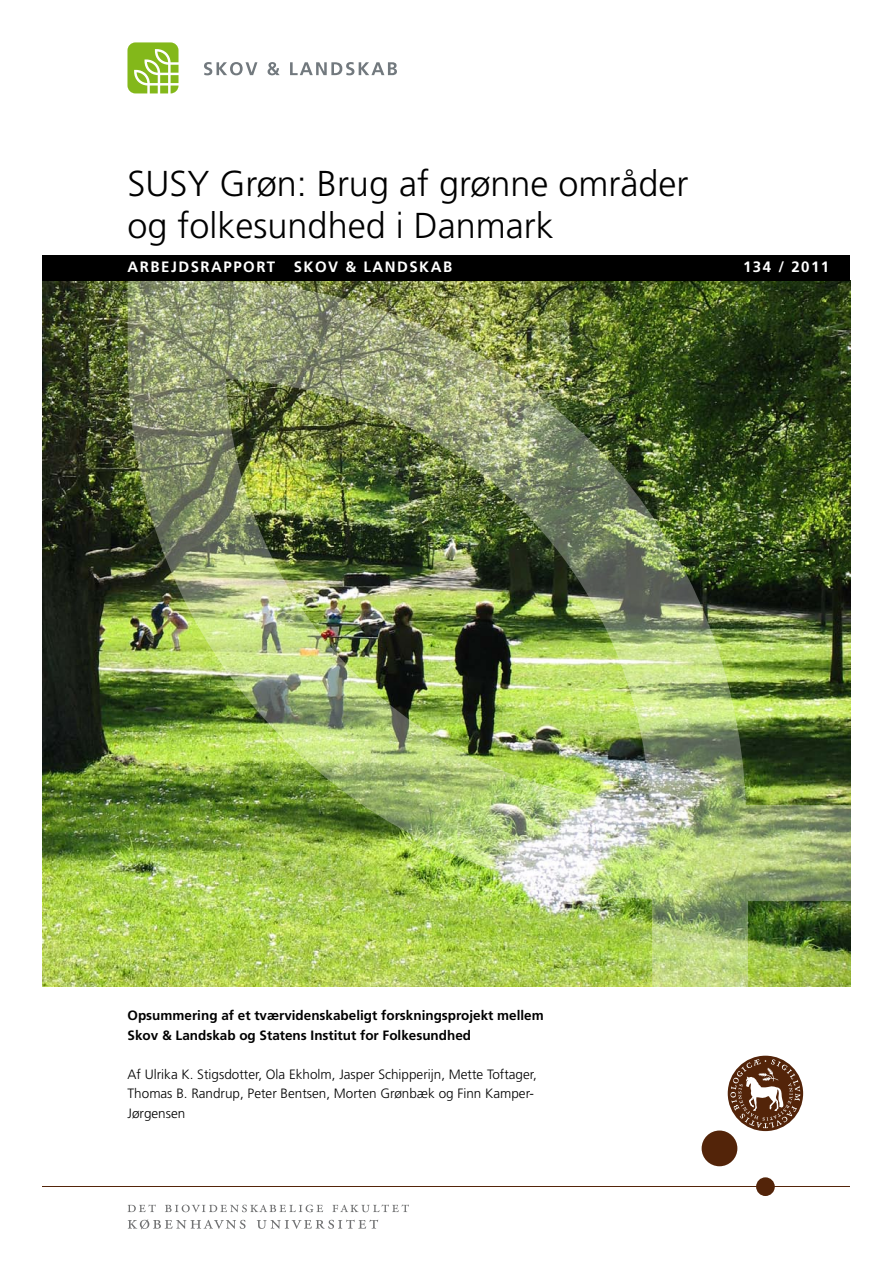
<style>
.page{position:relative;width:893px;height:1263px;background:#fff}
.page>*{position:absolute;margin:0;border:0;box-sizing:border-box;transform-origin:0 0}
.rubrik_24_28{font:300 36px/42px "Frutiger LT Std";color:#000}
.t1{font:700 15px "Frutiger LT Std";letter-spacing:.1em;color:#fff}
.Brødtekst_8_12{font:300 13.5px/19.5px "Frutiger LT Std";color:#000}
.Brødtekst_8_12-2{font:700 13.5px/19.5px "Frutiger LT Std";color:#000}
</style>
<div class="page">
<img style="left:43px;top:281px;width:85px;height:705px">
<svg style="left:204px;top:62px;width:53px;height:13px"></svg>
<svg style="left:268px;top:62px;width:12px;height:13px"></svg>
<svg style="left:290px;top:62px;width:107px;height:13px"></svg>
<svg style="left:125px;top:40px;width:56px;height:56px"></svg>
<svg style="left:127px;top:42px;width:51px;height:51px"></svg>
<img style="left:128px;top:281px;width:723px;height:706px">
<div style="left:43px;top:255px;width:807px;height:26px;background:#000"></div>
<hr style="left:43px;top:1186px;width:807px;height:1px;background:#532409">
<div style="left:702px;top:1130px;width:35px;height:36px;background:#532409;border-radius:50%"></div>
<div style="left:756px;top:1177px;width:19px;height:19px;background:#532409;border-radius:50%"></div>
<div style="left:728px;top:1056px;width:75px;height:75px;background:#532409;border-radius:50%"></div>
<svg style="left:730px;top:1059px;width:70px;height:69px"></svg>
<svg style="left:128px;top:1204px;width:28px;height:8px"></svg>
<svg style="left:165px;top:1204px;width:158px;height:8px"></svg>
<svg style="left:332px;top:1204px;width:77px;height:8px"></svg>
<svg style="left:128px;top:1219px;width:117px;height:10px"></svg>
<svg style="left:257px;top:1219px;width:121px;height:10px"></svg>
<p class="rubrik_24_28" style="left:128px;top:163px;width:562px">SUSY Grøn: Brug af grønne områder og folkesundhed i Danmark</p>
<p class="t1" style="left:128px;top:258px;width:326px">ARBEJDSRAPPORT SKOV &amp; LANDSKAB</p>
<p class="t1" style="left:743px;top:258px;width:88px">134 / 2011</p>
<p class="Brødtekst_8_12-2" style="left:128px;top:1006px;width:418px">Opsummering af et tværvidenskabeligt forskningsprojekt mellem<br>Skov &amp; Landskab og Statens Institut for Folkesundhed</p>
<p class="Brødtekst_8_12" style="left:128px;top:1064px;width:411px">Af Ulrika K. Stigsdotter, Ola Ekholm, Jasper Schipperijn, Mette Toftager,<br>Thomas B. Randrup, Peter Bentsen, Morten Grønbæk og Finn Kamper-<br>Jørgensen</p>
</div>
